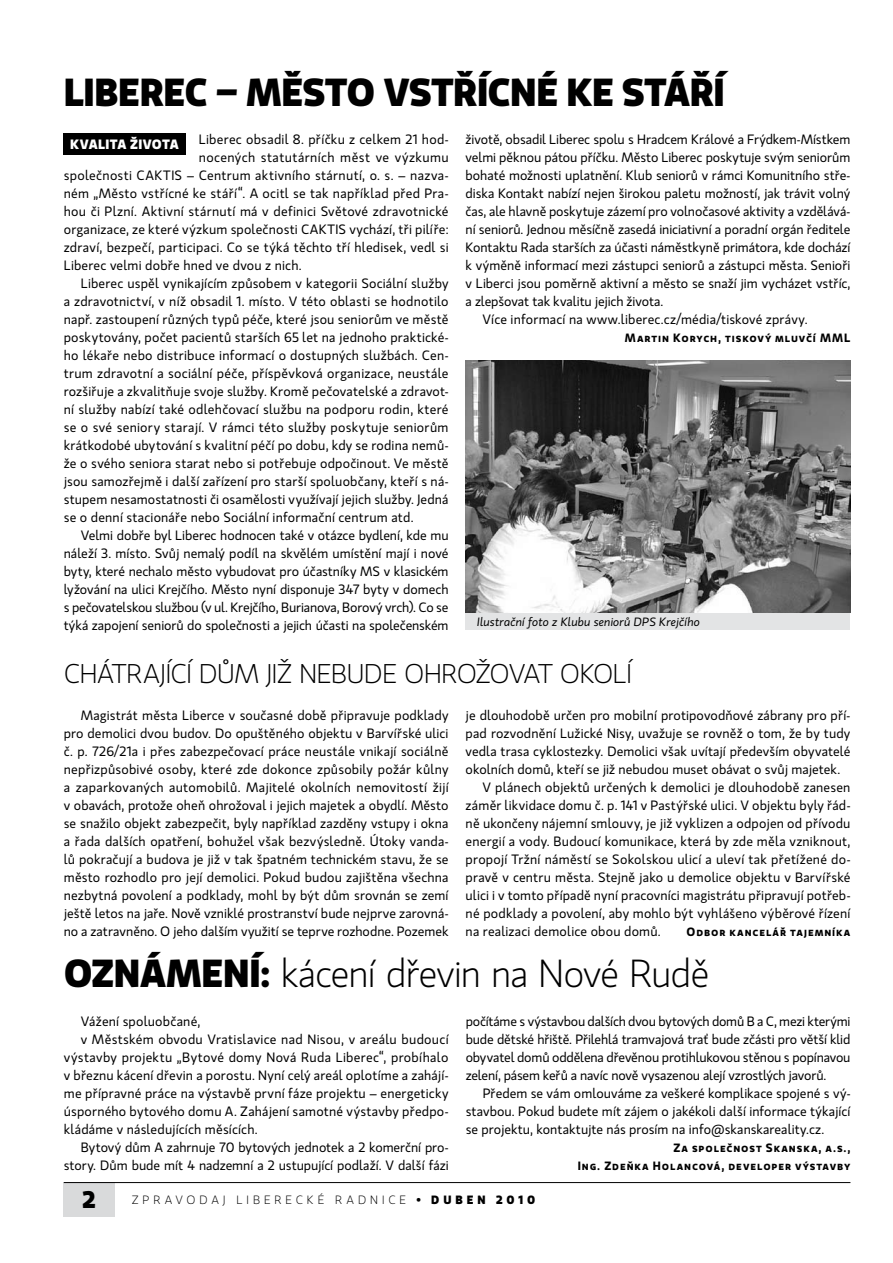
<style>
.page{position:relative;width:893px;height:1263px;background:#fff}
.page>*{position:absolute;margin:0;border:0;box-sizing:border-box;transform-origin:0 0}
.t1{font:300 39px "Gloriola Std";letter-spacing:-.025em;color:#000}
.t2{font:700 39px "Gloriola Std";letter-spacing:-.015em;color:#000}
.t3{font:300 27px "Gloriola Std";letter-spacing:-.005em;color:#000}
.t4{font:700 24px "Gloriola Std";color:#000}
.t5{font:13.5px/18px "Gloriola Std";letter-spacing:.01em;color:#000;text-align:justify}
.t6{font:13.5px "Gloriola Std";letter-spacing:-.01em;color:#000}
.t7{font:13.5px "Gloriola Std";letter-spacing:.03em;color:#000}
.t8{font:700 13.5px "Gloriola Std";color:#fff}
.t9{font:600 12px/18px "Gloriola Std";letter-spacing:.08em;color:#000;text-align:right}
.t10{font:italic 12px "Gloriola Std";letter-spacing:.005em;color:#000}
.t11{font:300 12px "Gloriola Std";letter-spacing:.325em;color:#000}
.s1{font-weight:700}
</style>
<div class="page">
<div style="left:466px;top:613px;width:384px;height:16px;background:#e3e4e5"></div>
<div style="left:64px;top:1182px;width:51px;height:34px;background:#d9dadb"></div>
<hr style="left:64px;top:1182px;width:786px;height:1px;background:#000">
<div style="left:64px;top:133px;width:122px;height:22px;background:#000"></div>
<img style="left:466px;top:360px;width:384px;height:252px">
<h1 class="t2" style="left:64px;top:64px;width:41px">LIBEREC</h1>
<h1 class="t2" style="left:216px;top:64px;width:112px">– MĚSTO</h1>
<h1 class="t2" style="left:384px;top:64px;width:114px">VSTŘÍCNÉ</h1>
<h1 class="t2" style="left:567px;top:64px;width:21px">KEST</h1>
<h1 class="t2" style="left:664px;top:64px;width:61px">ÁŘÍ</h1>
<p class="t5" style="left:199px;top:130px;width:251px">Liberec obsadil 8. příčku z celkem 21 hod-</p>
<p class="t7" style="left:199px;top:148px;width:251px">nocených statutárních měst ve výzkumu</p>
<p class="t5" style="left:64px;top:166px;width:386px">společnosti CAKTIS – Centrum aktivního stárnutí, o. s. – nazva-</p>
<p class="t5" style="left:64px;top:184px;width:386px">ném „Město vstřícné ke stáří“. A ocitl se tak například před Pra-</p>
<p class="t5" style="left:64px;top:202px;width:386px">hou či Plzní. Aktivní stárnutí má v definici Světové zdravotnické</p>
<p class="t5" style="left:64px;top:220px;width:386px">organizace, ze které výzkum společnosti CAKTIS vychází, tři pilíře:</p>
<p class="t5" style="left:64px;top:238px;width:386px">zdraví, bezpečí, participaci. Co se týká těchto tří hledisek, vedl si</p>
<p class="t5" style="left:64px;top:256px;width:239px">Liberec velmi dobře hned ve dvou z nich.</p>
<p class="t5" style="left:81px;top:274px;width:369px">Liberec uspěl vynikajícím způsobem v kategorii Sociální služby</p>
<p class="t5" style="left:64px;top:292px;width:386px">a zdravotnictví, v níž obsadil 1. místo. V této oblasti se hodnotilo</p>
<p class="t5" style="left:64px;top:310px;width:386px">např. zastoupení různých typů péče, které jsou seniorům ve městě</p>
<p class="t5" style="left:64px;top:328px;width:386px">poskytovány, počet pacientů starších 65 let na jednoho praktické-</p>
<p class="t5" style="left:64px;top:346px;width:386px">ho lékaře nebo distribuce informací o dostupných službách. Cen-</p>
<p class="t5" style="left:64px;top:364px;width:386px">trum zdravotní a sociální péče, příspěvková organizace, neustále</p>
<p class="t5" style="left:64px;top:382px;width:386px">rozšiřuje a zkvalitňuje svoje služby. Kromě pečovatelské a zdravot-</p>
<p class="t5" style="left:64px;top:400px;width:386px">ní služby nabízí také odlehčovací službu na podporu rodin, které</p>
<p class="t5" style="left:64px;top:418px;width:386px">se o své seniory starají. V rámci této služby poskytuje seniorům</p>
<p class="t5" style="left:64px;top:436px;width:386px">krátkodobé ubytování s kvalitní péčí po dobu, kdy se rodina nemů-</p>
<p class="t5" style="left:64px;top:454px;width:386px">že o svého seniora starat nebo si potřebuje odpočinout. Ve městě</p>
<p class="t5" style="left:64px;top:472px;width:386px">jsou samozřejmě i další zařízení pro starší spoluobčany, kteří s ná-</p>
<p class="t5" style="left:64px;top:490px;width:386px">stupem nesamostatnosti či osamělosti využívají jejich služby. Jedná</p>
<p class="t5" style="left:64px;top:508px;width:351px">se o denní stacionáře nebo Sociální informační centrum atd.</p>
<p class="t5" style="left:81px;top:526px;width:369px">Velmi dobře byl Liberec hodnocen také v otázce bydlení, kde mu</p>
<p class="t5" style="left:64px;top:544px;width:386px">náleží 3. místo. Svůj nemalý podíl na skvělém umístění mají i nové</p>
<p class="t5" style="left:64px;top:562px;width:386px">byty, které nechalo město vybudovat pro účastníky MS v klasickém</p>
<p class="t5" style="left:64px;top:580px;width:386px">lyžování na ulici Krejčího. Město nyní disponuje 347 byty v domech</p>
<p class="t6" style="left:64px;top:598px;width:386px">s pečovatelskou službou (v ul. Krejčího, Burianova, Borový vrch). Co se</p>
<p class="t6" style="left:64px;top:616px;width:386px">týká zapojení seniorů do společnosti a jejich účasti na společenském</p>
<p class="t8" style="left:70px;top:134px;width:9px">KVALITA</p>
<p class="t8" style="left:130px;top:134px;width:18px">ŽIVOTA</p>
<p class="t5" style="left:466px;top:130px;width:386px">životě, obsadil Liberec spolu s Hradcem Králové a Frýdkem-Místkem</p>
<p class="t5" style="left:466px;top:148px;width:386px">velmi pěknou pátou příčku. Město Liberec poskytuje svým seniorům</p>
<p class="t5" style="left:466px;top:166px;width:386px">bohaté možnosti uplatnění. Klub seniorů v rámci Komunitního stře-</p>
<p class="t5" style="left:466px;top:184px;width:386px">diska Kontakt nabízí nejen širokou paletu možností, jak trávit volný</p>
<p class="t5" style="left:466px;top:202px;width:386px">čas, ale hlavně poskytuje zázemí pro volnočasové aktivity a vzdělává-</p>
<p class="t5" style="left:466px;top:220px;width:386px">ní seniorů. Jednou měsíčně zasedá iniciativní a poradní orgán ředitele</p>
<p class="t5" style="left:466px;top:238px;width:386px">Kontaktu Rada starších za účasti náměstkyně primátora, kde dochází</p>
<p class="t5" style="left:466px;top:256px;width:386px">k výměně informací mezi zástupci seniorů a zástupci města. Senioři</p>
<p class="t5" style="left:466px;top:274px;width:386px">v Liberci jsou poměrně aktivní a město se snaží jim vycházet vstříc,</p>
<p class="t5" style="left:466px;top:292px;width:199px">a zlepšovat tak kvalitu jejich života.</p>
<p class="t5" style="left:483px;top:310px;width:326px">Více informací na www.liberec.cz/média/tiskové zprávy.</p>
<p class="t9" style="left:625px;top:328px;width:227px">Martin Korych, tiskový mluvčí MML</p>
<p class="t10" style="left:477px;top:613px;width:224px">Ilustrační foto z Klubu seniorů DPS Krejčího</p>
<h2 class="t3" style="left:64px;top:656px;width:514px">CHÁTRAJ ÍCÍ DŮM JIŽ NEBUDE OHROŽOVAT OKOL</h2>
<h2 class="t3" style="left:627px;top:656px;width:7px">Í</h2>
<p class="t5" style="left:64px;top:706px;width:386px;text-indent:17px">Magistrát města Liberce v současné době připravuje podklady pro demolici dvou budov. Do opuštěného objektu v Barvířské ulici č. p. 726/21a i přes zabezpečovací práce neustále vnikají sociálně nepřizpůsobivé osoby, které zde dokonce způsobily požár kůlny a zaparkovaných automobilů. Majitelé okolních nemovitostí žijí v obavách, protože oheň ohrožoval i jejich majetek a obydlí. Město se snažilo objekt zabezpečit, byly například zazděny vstupy i okna a řada dalších opatření, bohužel však bezvýsledně. Útoky vanda&shy;lů pokračují a budova je již v tak špatném technickém stavu, že se město rozhodlo pro její demolici. Pokud budou zajištěna všechna nezbytná povolení a podklady, mohl by být dům srovnán se zemí ještě letos na jaře. Nově vzniklé prostranství bude nejprve zarovná&shy;no a zatravněno. O jeho dalším využití se teprve rozhodne. Pozemek</p>
<p class="t5" style="left:466px;top:706px;width:386px">je dlouhodobě určen pro mobilní protipovodňové zábrany pro pří-</p>
<p class="t5" style="left:466px;top:724px;width:386px">pad rozvodnění Lužické Nisy, uvažuje se rovněž o tom, že by tudy</p>
<p class="t5" style="left:466px;top:742px;width:386px">vedla trasa cyklostezky. Demolici však uvítají především obyvatelé</p>
<p class="t5" style="left:466px;top:760px;width:376px">okolních domů, kteří se již nebudou muset obávat o svůj majetek.</p>
<p class="t5" style="left:483px;top:778px;width:369px">V plánech objektů určených k demolici je dlouhodobě zanesen</p>
<p class="t5" style="left:466px;top:796px;width:386px">záměr likvidace domu č. p. 141 v Pastýřské ulici. V objektu byly řád-</p>
<p class="t5" style="left:466px;top:814px;width:386px">ně ukončeny nájemní smlouvy, je již vyklizen a odpojen od přívodu</p>
<p class="t5" style="left:466px;top:832px;width:386px">energií a vody. Budoucí komunikace, která by zde měla vzniknout,</p>
<p class="t5" style="left:466px;top:850px;width:386px">propojí Tržní náměstí se Sokolskou ulicí a uleví tak přetížené do-</p>
<p class="t5" style="left:466px;top:868px;width:386px">pravě v centru města. Stejně jako u demolice objektu v Barvířské</p>
<p class="t5" style="left:466px;top:886px;width:386px">ulici i v tomto případě nyní pracovníci magistrátu připravují potřeb-</p>
<p class="t5" style="left:466px;top:904px;width:386px">né podklady a povolení, aby mohlo být vyhlášeno výběrové řízení</p>
<p class="t5" style="left:466px;top:922px;width:197px">na realizaci demolice obou domů.</p>
<p class="t9" style="left:686px;top:922px;width:165px">Odbor kancelář tajemníka</p>
<h1 class="t1" style="left:64px;top:947px;width:647px"><span class="s1">OZNÁMENÍ:</span> KÁCENÍ DŘEVIN NA NOVÉ RUDĚ</h1>
<p class="t5" style="left:81px;top:1012px;width:121px">Vážení spoluobčané,</p>
<p class="t5" style="left:81px;top:1030px;width:369px">v Městském obvodu Vratislavice nad Nisou, v areálu budoucí</p>
<p class="t5" style="left:64px;top:1048px;width:386px">výstavby projektu „Bytové domy Nová Ruda Liberec“, probíhalo</p>
<p class="t5" style="left:64px;top:1066px;width:386px">v březnu kácení dřevin a porostu. Nyní celý areál oplotíme a zahájí-</p>
<p class="t5" style="left:64px;top:1084px;width:386px">me přípravné práce na výstavbě první fáze projektu – energeticky</p>
<p class="t5" style="left:64px;top:1102px;width:386px">úsporného bytového domu A. Zahájení samotné výstavby předpo-</p>
<p class="t5" style="left:64px;top:1120px;width:195px">kládáme v následujících měsících.</p>
<p class="t5" style="left:81px;top:1138px;width:369px">Bytový dům A zahrnuje 70 bytových jednotek a 2 komerční pro-</p>
<p class="t5" style="left:64px;top:1156px;width:386px">story. Dům bude mít 4 nadzemní a 2 ustupující podlaží. V další fázi</p>
<p class="t5" style="left:466px;top:1012px;width:386px">počítáme s výstavbou dalších dvou bytových domů B a C, mezi kterými bude dětské hřiště. Přilehlá tramvajová trať bude zčásti pro větší klid obyvatel domů oddělena dřevěnou protihlukovou stěnou s popínavou zelení, pásem keřů a navíc nově vysazenou alejí vzrostlých javorů.</p>
<p class="t5" style="left:466px;top:1084px;width:386px;text-indent:17px">Předem se vám omlouváme za veškeré komplikace spojené s vý&shy;stavbou. Pokud budete mít zájem o jakékoli další informace týkající se projektu, kontaktujte nás prosím na info@skanskareality.cz.</p>
<p class="t9" style="left:578px;top:1138px;width:274px">Za společnost Skanska, a.s.,<br>Ing. Zdeňka Holancová, developer výstavby</p>
<h3 class="t4" style="left:83px;top:1182px;width:15px">2</h3>
<p class="t11" style="left:132px;top:1192px;width:405px">ZPRAVODAJ LIBERECKÉ RADNICE <span class="s1">• DUBEN 2010</span></p>
</div>
